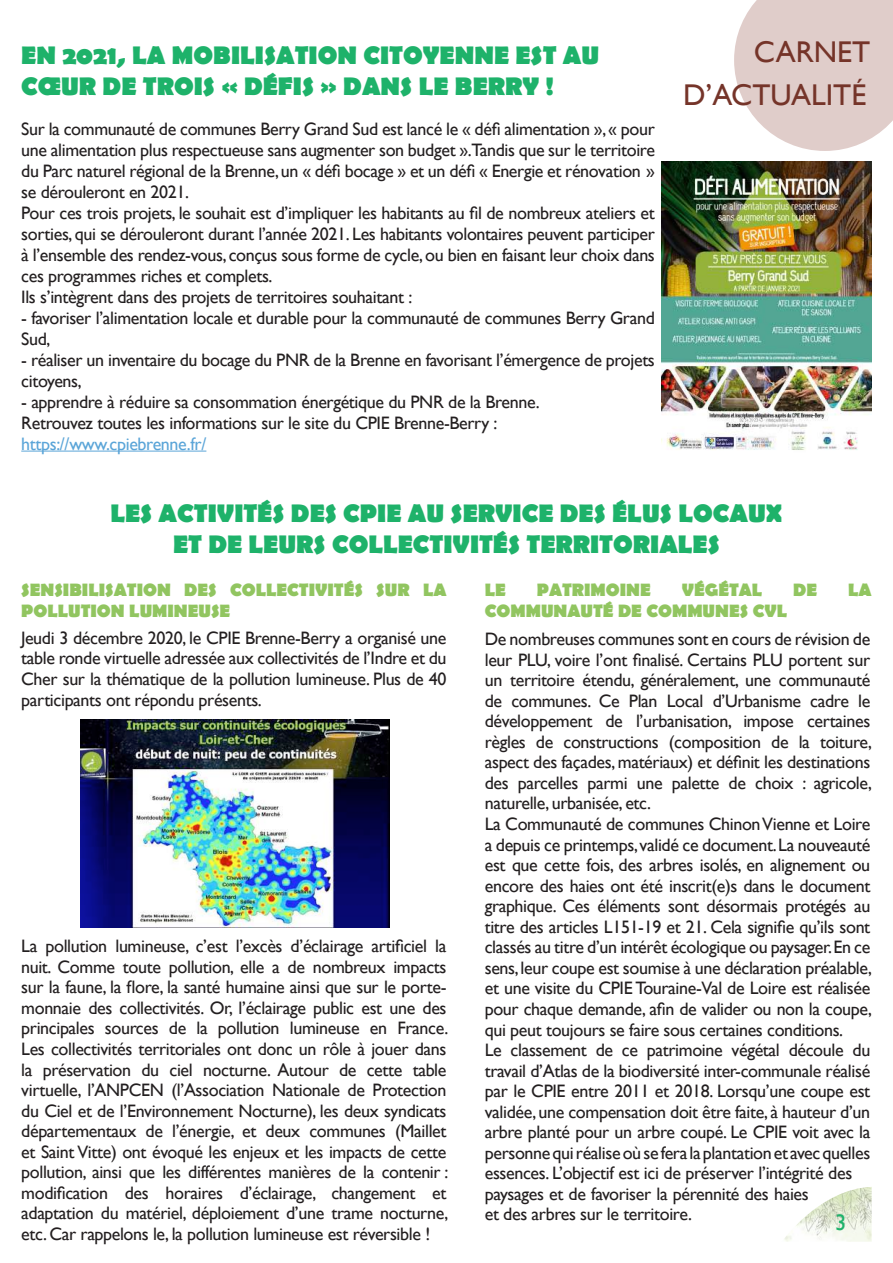
<style>
.page{position:relative;width:893px;height:1263px;background:#fff}
.page>*{position:absolute;margin:0;border:0;box-sizing:border-box;transform-origin:0 0}
.t1{font:30px/43.2px "Gill Sans";color:#753429;text-align:right}
.t2{font:700 25.5px/30.6px "Berlin Sans FB";color:#1eb26a}
.t3{font:22.5px "Gill Sans";color:#1eb26a}
.t4{font:18px/20.5px "Gill Sans";letter-spacing:-.02em;color:#231f20}
.t5{font:700 18px/21.6px "Berlin Sans FB";color:#91c560}
.t6{font:18px "Gill Sans";letter-spacing:-.02em;color:#5ba5d8}
.s1{color:#fff}
</style>
<div class="page">
<svg style="left:734px;top:0;width:159px;height:151px;background:#e3d3d0"></svg>
<img style="left:784px;top:1187px;width:88px;height:55px">
<hr style="left:21px;top:451px;width:185px;height:1px;background:#5ba5d8">
<img style="left:661px;top:162px;width:211px;height:288px">
<img style="left:81px;top:720px;width:308px;height:207px">
<h2 class="t2" style="left:21px;top:41px;width:579px">EN 2021, LA MOBILISATION CITOYENNE EST AU<br>CŒUR DE TROIS « DÉFIS » DANS LE BERRY !</h2>
<p class="t4" style="left:21px;top:118px;width:635px;line-height:21px">Sur la communauté de communes Berry Grand Sud est lancé le « défi alimentation », « pour une alimentation plus respectueuse sans augmenter son budget ».Tandis que sur le territoire du Parc naturel régional de la Brenne, un « défi bocage » et un défi « Energie et rénovation<span class="s1">-</span>» se dérouleront en 2021.<br>Pour ces trois projets, le souhait est d’impliquer les habitants au fil de nombreux ateliers et sorties, qui se dérouleront durant l’année 2021. Les habitants volontaires peuvent participer à l’ensemble des rendez-vous, conçus sous forme de cycle, ou bien en faisant leur choix dans ces programmes riches et complets.<br>Ils s’intègrent dans des projets de territoires souhaitant :</p>
<p class="t4" style="left:21px;top:307px;width:635px;line-height:21px">- favoriser l’alimentation locale et durable pour la communauté de communes Berry Grand<br>Sud,</p>
<p class="t4" style="left:21px;top:349px;width:635px;line-height:21px">- réaliser un inventaire du bocage du PNR de la Brenne en favorisant l’émergence de projets citoyens,</p>
<p class="t4" style="left:21px;top:391px;width:520px;line-height:21px">- apprendre à réduire sa consommation énergétique du PNR de la Brenne.<br>Retrouvez toutes les informations sur le site du CPIE Brenne-Berry :</p>
<p class="t6" style="left:21px;top:433px;width:187px">https://www.cpiebrenne.fr/</p>
<h1 class="t1" style="left:683px;top:30px;width:189px">CARNET<br>D’ACTUALITÉ</h1>
<h2 class="t2" style="left:110px;top:499px;width:674px;text-align:center">LES ACTIVITÉS DES CPIE AU SERVICE DES ÉLUS LOCAUX<br>ET DE LEURS COLLECTIVITÉS TERRITORIALES</h2>
<p class="t5" style="left:21px;top:580px;width:427px">SENSIBILISATION DES COLLECTIVITÉS SUR LA<br>POLLUTION LUMINEUSE</p>
<p class="t4" style="left:21px;top:628px;width:427px;text-align:justify">Jeudi 3 décembre 2020, le CPIE Brenne-Berry a organisé une table ronde virtuelle adressée aux collectivités de l’Indre et du Cher sur la thématique de la pollution lumineuse. Plus de 40 participants ont répondu présents.</p>
<p class="t4" style="left:21px;top:936px;width:428px;text-align:justify">La pollution lumineuse, c’est l’excès d’éclairage artificiel la nuit. Comme toute pollution, elle a de nombreux impacts sur la faune, la flore, la santé humaine ainsi que sur le porte&shy;monnaie des collectivités. Or, l’éclairage public est une des principales sources de la pollution lumineuse en France.<br>Les collectivités territoriales ont donc un rôle à jouer dans la préservation du ciel nocturne. Autour de cette table virtuelle, l’ANPCEN (l’Association Nationale de Protection du Ciel et de l’Environnement Nocturne), les deux syndicats départementaux de l’énergie, et deux communes (Maillet et Saint Vitte) ont évoqué les enjeux et les impacts de cette pollution, ainsi que les différentes manières de la contenir<span class="s1">-</span>: modification des horaires d’éclairage, changement et adaptation du matériel, déploiement d’une trame nocturne, etc. Car rappelons le, la pollution lumineuse est réversible !</p>
<p class="t5" style="left:485px;top:580px;width:23px">LE</p>
<p class="t5" style="left:537px;top:580px;width:115px">PATRIMOINE</p>
<p class="t5" style="left:682px;top:580px;width:82px">VÉGÉTAL</p>
<p class="t5" style="left:793px;top:580px;width:25px">DE</p>
<p class="t5" style="left:848px;top:580px;width:25px">LA</p>
<p class="t5" style="left:485px;top:601px;width:304px">COMMUNAUTÉ DE COMMUNES CVL</p>
<p class="t4" style="left:485px;top:629px;width:389px">De nombreuses communes sont en cours de révision de leur PLU, voire l’ont finalisé. Certains PLU portent sur un territoire étendu, généralement, une communauté de communes. Ce Plan Local d’Urbanisme cadre le développement de l’urbanisation, impose certaines règles de constructions (composition de la toiture, aspect des façades, matériaux) et définit les destinations des parcelles parmi une palette de choix : agricole, naturelle, urbanisée, etc.<br>La Communauté de communes Chinon Vienne et Loire a depuis ce printemps, validé ce document. La nouveauté est que cette fois, des arbres isolés, en alignement ou encore des haies ont été inscrit(e)s dans le document graphique. Ces éléments sont désormais protégés au titre des articles L151-19 et 21. Cela signifie qu’ils sont classés au titre d’un intérêt écologique ou paysager. En ce sens, leur coupe est soumise à une déclaration préalable, et une visite du CPIE Touraine-Val de Loire est réalisée pour chaque demande, afin de valider ou non la coupe, qui peut toujours se faire sous certaines conditions.<br>Le classement de ce patrimoine végétal découle du travail d’Atlas de la biodiversité inter-communale réalisé par le CPIE entre 2011 et 2018. Lorsqu’une coupe est validée, une compensation doit être faite, à hauteur d’un arbre planté pour un arbre coupé. Le CPIE voit avec la personne qui réalise où se fera la plantation et avec quelles essences. L’objectif est ici de préserver l’intégrité des paysages et de favoriser la pérennité des haies<br>et des arbres sur le territoire.</p>
<p class="t3" style="left:835px;top:1209px;width:13px">3</p>
</div>
